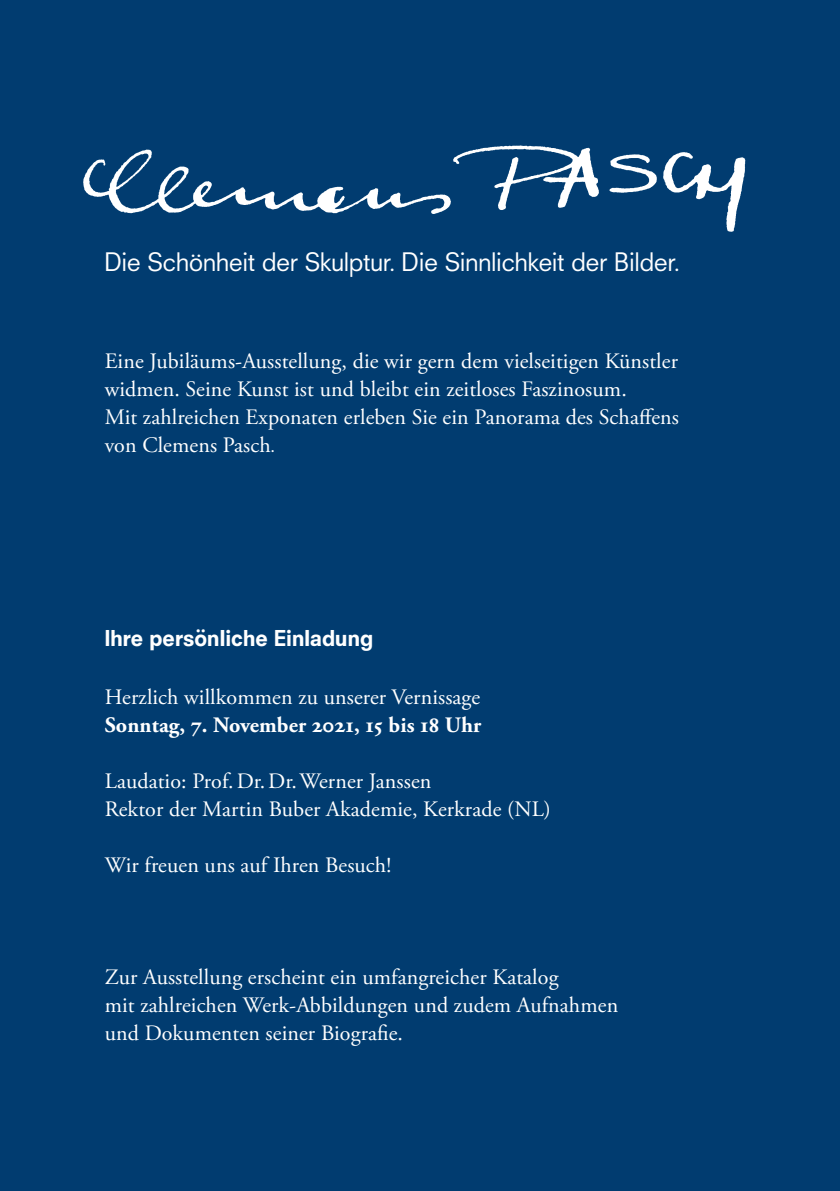
<style>
.page{position:relative;width:840px;height:1191px;background:#fff}
.page>*{position:absolute;margin:0;border:0;box-sizing:border-box;transform-origin:0 0}
.t1{font:300 28px "Digi Grotesk S";letter-spacing:.005em;color:#fff}
.t2{font:600 24px "Digi Grotesk S";letter-spacing:.005em;color:#fff}
.t3{font:22px/28px "Adobe Garamond Pro";letter-spacing:.005em;color:#fff}
.t4{font:700 22px "Adobe Garamond Pro";letter-spacing:.005em;color:#fff}
.s1{font-family:"Digi Grotesk S";font-weight:300}
</style>
<div class="page">
<div style="left:0;top:0;width:839px;height:1191px;background:#013c70"></div>
<img style="left:474px;top:145px;width:272px;height:87px">
<img style="left:83px;top:149px;width:391px;height:65px">
<p class="t1" style="left:105px;top:246px;width:575px">Die Schönheit der Skulptur. Die Sinnlichkeit der Bilder.</p>
<p class="t3" style="left:105px;top:348px;width:575px">Eine Jubiläums-Ausstellung, die wir gern dem vielseitigen Künstler widmen. Seine Kunst ist und bleibt ein zeitloses Faszinosum.<br>Mit zahlreichen Exponaten erleben Sie ein Panorama des Schaffens von Clemens Pasch<span class="s1">.</span></p>
<p class="t2" style="left:105px;top:624px;width:270px">Ihre persönliche Einladung</p>
<p class="t3" style="left:105px;top:684px;width:377px">Herzlich willkommen zu unserer Vernissage</p>
<p class="t4" style="left:105px;top:712px;width:378px">Sonntag, 7. November 2021, 15 bis 18 Uhr</p>
<p class="t3" style="left:105px;top:768px;width:447px">Laudatio: Prof.Dr.Dr.Werner Janssen<br>Rektor der Martin Buber Akademie, Kerkrade (NL)</p>
<p class="t3" style="left:105px;top:852px;width:288px">Wir freuen uns auf Ihren Besuch!</p>
<p class="t3" style="left:105px;top:964px;width:514px">Zur Ausstellung erscheint ein umfangreicher Katalog<br>mit zahlreichen Werk-Abbildungen und zudem Aufnahmen und Dokumenten seiner Biografie.</p>
</div>
